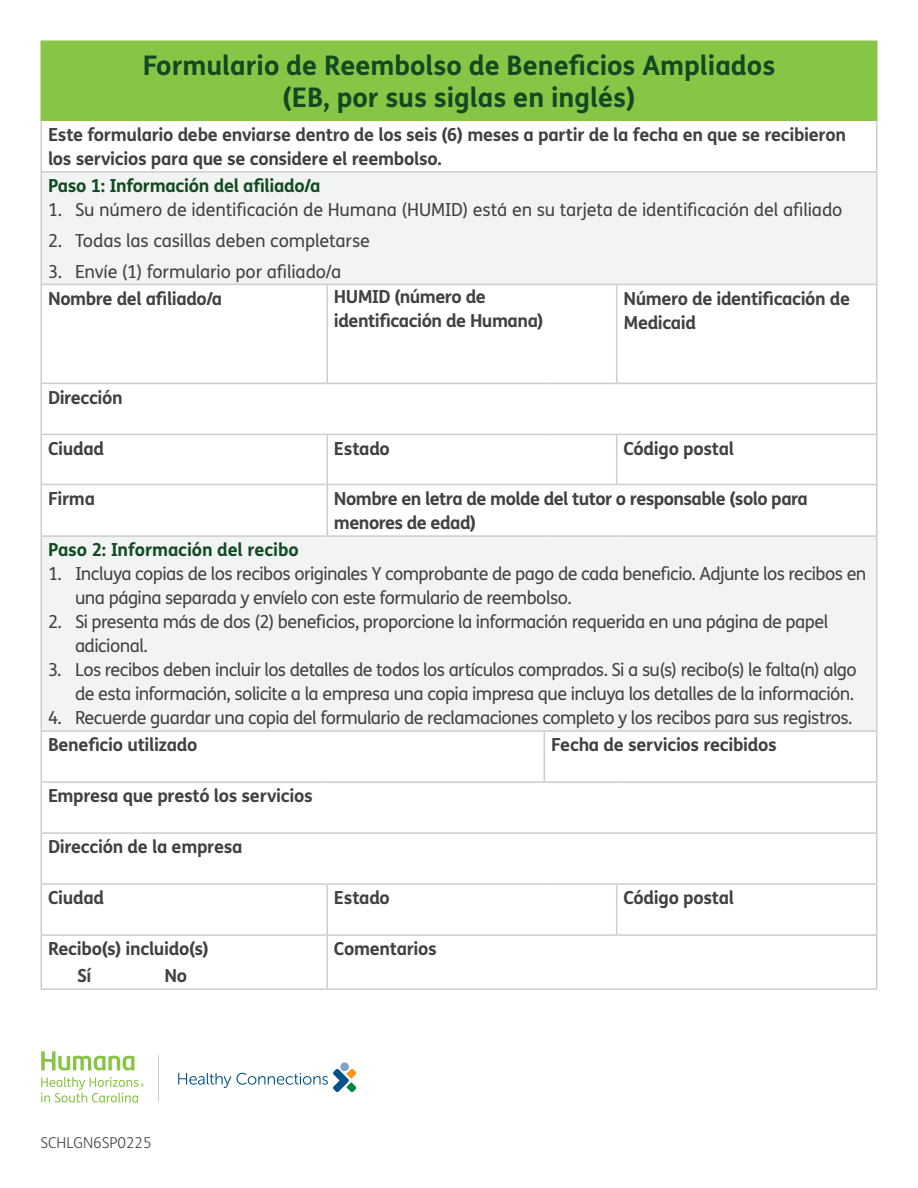
<style>
.page{position:relative;width:918px;height:1188px;background:#fff}
.page>*{position:absolute;margin:0;border:0;box-sizing:border-box;transform-origin:0 0}
.t1{font:700 27px/32.4px "FS Humana";color:#114a21;text-align:center}
.t2{font:18px/24px "FS Humana";letter-spacing:-.03em;color:#414042}
.t3{font:700 18px/24px "FS Humana";letter-spacing:-.02em;color:#414042}
.t4{font:18px "FS Humana";letter-spacing:-.005em;color:#414042}
.Number_Level_1{font:700 18px "FS Humana";letter-spacing:-.01em;color:#114a21}
.t5{font:18px "FS Humana";letter-spacing:-.01em;color:#414042}
.t6{font:300 15px "FS Humana";color:#414042}
</style>
<div class="page">
<div style="left:41px;top:41px;width:836px;height:80px;background:#87c546"></div>
<svg style="left:42px;top:173px;width:834px;height:557px;fill:#f2f3f3"></svg>
<hr style="left:40px;top:40px;width:287px;height:2px;background:#87c546">
<hr style="left:40px;top:42px;width:2px;height:79px;background:#87c546">
<hr style="left:327px;top:40px;width:217px;height:2px;background:#87c546">
<hr style="left:544px;top:40px;width:73px;height:2px;background:#87c546">
<hr style="left:617px;top:40px;width:261px;height:2px;background:#87c546">
<hr style="left:876px;top:42px;width:2px;height:79px;background:#87c546">
<hr style="left:40px;top:121px;width:2px;height:50px;background:#cbcdce">
<hr style="left:876px;top:121px;width:2px;height:50px;background:#cbcdce">
<hr style="left:40px;top:171px;width:287px;height:2px;background:#cbcdce">
<hr style="left:40px;top:173px;width:2px;height:111px;background:#cbcdce">
<hr style="left:327px;top:171px;width:217px;height:2px;background:#cbcdce">
<hr style="left:544px;top:171px;width:73px;height:2px;background:#cbcdce">
<hr style="left:617px;top:171px;width:261px;height:2px;background:#cbcdce">
<hr style="left:876px;top:173px;width:2px;height:111px;background:#cbcdce">
<hr style="left:40px;top:284px;width:287px;height:1px;background:#cbcdce">
<hr style="left:40px;top:285px;width:2px;height:98px;background:#cbcdce">
<hr style="left:327px;top:284px;width:217px;height:1px;background:#cbcdce">
<hr style="left:326px;top:285px;width:2px;height:98px;background:#cbcdce">
<hr style="left:544px;top:284px;width:73px;height:1px;background:#cbcdce">
<hr style="left:617px;top:284px;width:261px;height:1px;background:#cbcdce">
<hr style="left:616px;top:285px;width:1px;height:98px;background:#cbcdce">
<hr style="left:876px;top:285px;width:2px;height:98px;background:#cbcdce">
<hr style="left:40px;top:383px;width:287px;height:1px;background:#cbcdce">
<hr style="left:40px;top:384px;width:2px;height:50px;background:#cbcdce">
<hr style="left:327px;top:383px;width:217px;height:1px;background:#cbcdce">
<hr style="left:544px;top:383px;width:73px;height:1px;background:#cbcdce">
<hr style="left:617px;top:383px;width:261px;height:1px;background:#cbcdce">
<hr style="left:876px;top:384px;width:2px;height:50px;background:#cbcdce">
<hr style="left:40px;top:434px;width:287px;height:1px;background:#cbcdce">
<hr style="left:40px;top:435px;width:2px;height:49px;background:#cbcdce">
<hr style="left:327px;top:434px;width:217px;height:1px;background:#cbcdce">
<hr style="left:326px;top:435px;width:2px;height:49px;background:#cbcdce">
<hr style="left:544px;top:434px;width:73px;height:1px;background:#cbcdce">
<hr style="left:617px;top:434px;width:261px;height:1px;background:#cbcdce">
<hr style="left:616px;top:435px;width:1px;height:49px;background:#cbcdce">
<hr style="left:876px;top:435px;width:2px;height:49px;background:#cbcdce">
<hr style="left:40px;top:484px;width:287px;height:1px;background:#cbcdce">
<hr style="left:40px;top:485px;width:2px;height:50px;background:#cbcdce">
<hr style="left:327px;top:484px;width:217px;height:1px;background:#cbcdce">
<hr style="left:326px;top:485px;width:2px;height:50px;background:#cbcdce">
<hr style="left:544px;top:484px;width:73px;height:1px;background:#cbcdce">
<hr style="left:617px;top:484px;width:261px;height:1px;background:#cbcdce">
<hr style="left:876px;top:485px;width:2px;height:50px;background:#cbcdce">
<hr style="left:40px;top:535px;width:287px;height:2px;background:#cbcdce">
<hr style="left:40px;top:537px;width:2px;height:193px;background:#cbcdce">
<hr style="left:327px;top:535px;width:217px;height:2px;background:#cbcdce">
<hr style="left:544px;top:535px;width:73px;height:2px;background:#cbcdce">
<hr style="left:617px;top:535px;width:261px;height:2px;background:#cbcdce">
<hr style="left:876px;top:537px;width:2px;height:193px;background:#cbcdce">
<hr style="left:40px;top:730px;width:287px;height:2px;background:#cbcdce">
<hr style="left:40px;top:732px;width:2px;height:49px;background:#cbcdce">
<hr style="left:327px;top:730px;width:217px;height:2px;background:#cbcdce">
<hr style="left:544px;top:730px;width:73px;height:2px;background:#cbcdce">
<hr style="left:544px;top:732px;width:1px;height:49px;background:#cbcdce">
<hr style="left:617px;top:730px;width:261px;height:2px;background:#cbcdce">
<hr style="left:876px;top:732px;width:2px;height:49px;background:#cbcdce">
<hr style="left:40px;top:781px;width:287px;height:2px;background:#cbcdce">
<hr style="left:40px;top:783px;width:2px;height:49px;background:#cbcdce">
<hr style="left:327px;top:781px;width:217px;height:2px;background:#cbcdce">
<hr style="left:544px;top:781px;width:73px;height:2px;background:#cbcdce">
<hr style="left:617px;top:781px;width:261px;height:2px;background:#cbcdce">
<hr style="left:876px;top:783px;width:2px;height:49px;background:#cbcdce">
<hr style="left:40px;top:832px;width:287px;height:2px;background:#cbcdce">
<hr style="left:40px;top:834px;width:2px;height:49px;background:#cbcdce">
<hr style="left:327px;top:832px;width:217px;height:2px;background:#cbcdce">
<hr style="left:544px;top:832px;width:73px;height:2px;background:#cbcdce">
<hr style="left:617px;top:832px;width:261px;height:2px;background:#cbcdce">
<hr style="left:876px;top:834px;width:2px;height:49px;background:#cbcdce">
<hr style="left:40px;top:883px;width:287px;height:2px;background:#cbcdce">
<hr style="left:40px;top:885px;width:2px;height:49px;background:#cbcdce">
<hr style="left:327px;top:883px;width:217px;height:2px;background:#cbcdce">
<hr style="left:326px;top:885px;width:2px;height:49px;background:#cbcdce">
<hr style="left:544px;top:883px;width:73px;height:2px;background:#cbcdce">
<hr style="left:617px;top:883px;width:261px;height:2px;background:#cbcdce">
<hr style="left:616px;top:885px;width:1px;height:49px;background:#cbcdce">
<hr style="left:876px;top:885px;width:2px;height:49px;background:#cbcdce">
<hr style="left:40px;top:934px;width:287px;height:2px;background:#cbcdce">
<hr style="left:40px;top:936px;width:2px;height:52px;background:#cbcdce">
<hr style="left:327px;top:934px;width:217px;height:2px;background:#cbcdce">
<hr style="left:326px;top:936px;width:2px;height:52px;background:#cbcdce">
<hr style="left:544px;top:934px;width:73px;height:2px;background:#cbcdce">
<hr style="left:617px;top:934px;width:261px;height:2px;background:#cbcdce">
<hr style="left:876px;top:936px;width:2px;height:52px;background:#cbcdce">
<hr style="left:40px;top:988px;width:287px;height:2px;background:#cbcdce">
<hr style="left:327px;top:988px;width:217px;height:2px;background:#cbcdce">
<hr style="left:544px;top:988px;width:73px;height:2px;background:#cbcdce">
<hr style="left:617px;top:988px;width:261px;height:2px;background:#cbcdce">
<hr style="left:158px;top:1055px;width:1px;height:47px;background:#cbcdce">
<div style="left:340px;top:1062px;width:9px;height:9px;background:#83a2c6;border-radius:50%"></div>
<svg style="left:178px;top:1073px;width:53px;height:15px"></svg>
<svg style="left:237px;top:1069px;width:119px;height:23px"></svg>
<svg style="left:41px;top:1051px;width:94px;height:20px"></svg>
<svg style="left:41px;top:1077px;width:103px;height:26px"></svg>
<p class="t1" style="left:143px;top:48px;width:634px">Formulario de Reembolso de Beneficios Ampliados (EB, por sus siglas en inglés)</p>
<p class="t3" style="left:48px;top:122px;width:800px">Este formulario debe enviarse dentro de los seis (6) meses a partir de la fecha en que se recibieron los servicios para que se considere el reembolso.</p>
<p class="Number_Level_1" style="left:48px;top:172px;width:274px">Paso 1: Información del afiliado/a</p>
<p class="t4" style="left:48px;top:197px;width:796px">1. Su número de identificación de Humana (HUMID) está en su tarjeta de identificación del afiliado</p>
<p class="t5" style="left:48px;top:228px;width:324px">2. Todas las casillas deben completarse</p>
<p class="t4" style="left:48px;top:259px;width:295px">3. Envíe (1) formulario por afiliado/a</p>
<p class="t3" style="left:48px;top:285px;width:176px">Nombre del afiliado/a</p>
<p class="t3" style="left:334px;top:284px;width:211px">HUMID (número de identificación de Humana)</p>
<p class="t3" style="left:623px;top:285px;width:228px">Número de identificación de<br>Medicaid</p>
<p class="t3" style="left:48px;top:384px;width:76px">Dirección</p>
<p class="t3" style="left:48px;top:435px;width:58px">Ciudad</p>
<p class="t3" style="left:334px;top:435px;width:57px">Estado</p>
<p class="t3" style="left:623px;top:435px;width:112px">Código postal</p>
<p class="t3" style="left:48px;top:485px;width:49px">Firma</p>
<p class="t3" style="left:334px;top:485px;width:476px;line-height:24.6px">Nombre en letra de molde del tutor o responsable (solo para menores de edad)</p>
<p class="Number_Level_1" style="left:48px;top:536px;width:252px">Paso 2: Información del recibo</p>
<p class="t2" style="left:75px;top:562px;width:793px;text-indent:-27px">1. Incluya copias de los recibos originales Y comprobante de pago de cada beneficio. Adjunte los recibos en una página separada y envíelo con este formulario de reembolso.</p>
<p class="t2" style="left:75px;top:610px;width:755px;text-indent:-27px">2. Si presenta más de dos (2) beneficios, proporcione la información requerida en una página de papel adicional.</p>
<p class="t2" style="left:48px;top:658px;width:810px;text-align:right">3. Los recibos deben incluir los detalles de todos los artículos comprados. Si a su(s) recibo(s) le falta(n) algo de esta información, solicite a la empresa una copia impresa que incluya los detalles de la información.</p>
<p class="t2" style="left:48px;top:706px;width:806px">4. Recuerde guardar una copia del formulario de reclamaciones completo y los recibos para sus registros.</p>
<p class="t3" style="left:48px;top:732px;width:151px">Beneficio utilizado</p>
<p class="t3" style="left:551px;top:732px;width:227px">Fecha de servicios recibidos</p>
<p class="t3" style="left:48px;top:783px;width:266px">Empresa que prestó los servicios</p>
<p class="t3" style="left:48px;top:834px;width:196px">Dirección de la empresa</p>
<p class="t3" style="left:48px;top:885px;width:58px">Ciudad</p>
<p class="t3" style="left:334px;top:885px;width:57px">Estado</p>
<p class="t3" style="left:623px;top:885px;width:112px">Código postal</p>
<p class="t3" style="left:48px;top:936px;width:162px">Recibo(s) incluido(s)</p>
<p class="t3" style="left:77px;top:963px;width:16px">Sí</p>
<p class="t3" style="left:164px;top:963px;width:24px">No</p>
<p class="t3" style="left:334px;top:936px;width:104px">Comentarios</p>
<p class="t6" style="left:40px;top:1132px;width:113px">SCHLGN6SP0225</p>
</div>
